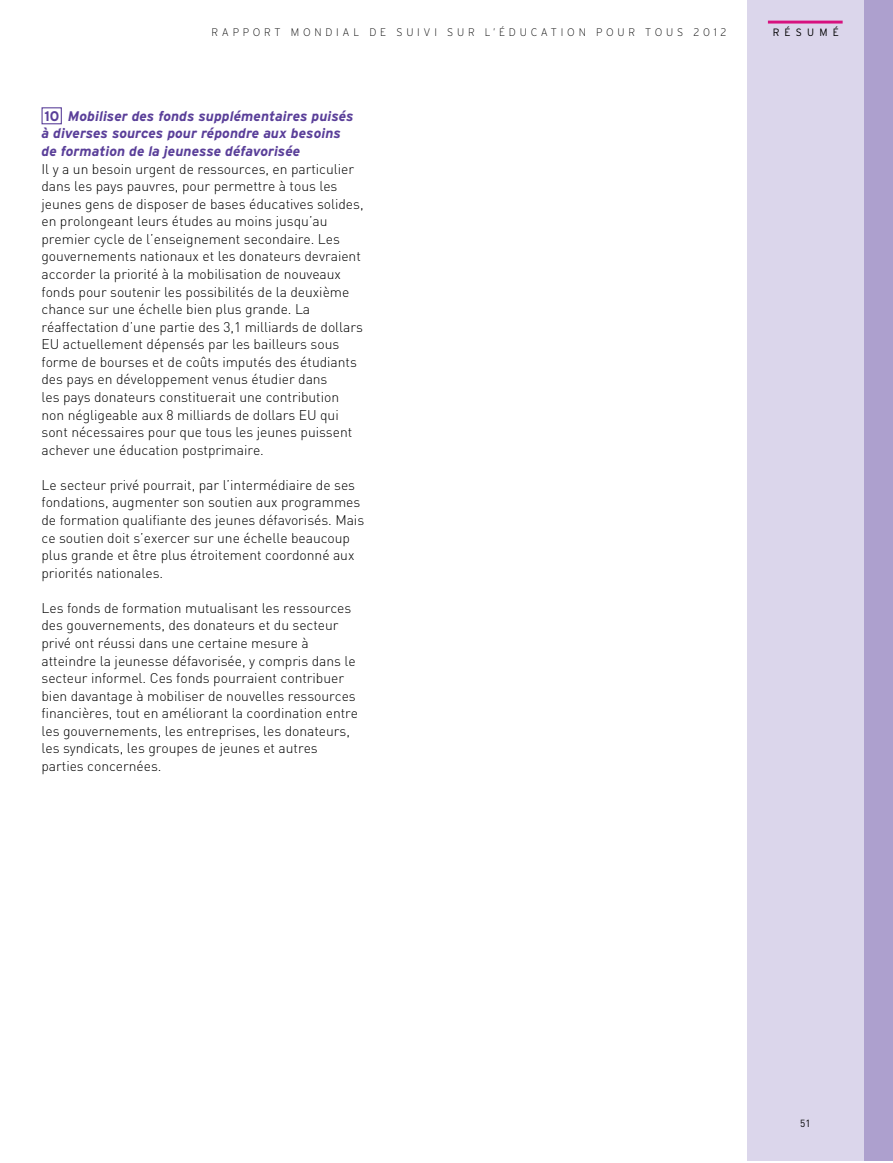
<style>
.page{position:relative;width:893px;height:1163px;background:#fff}
.page>*{position:absolute;margin:0;border:0;box-sizing:border-box;transform-origin:0 0}
.t1{font:300 13.95px/17.5px "DIN";letter-spacing:-.005em;color:#000}
.t2{font:italic 700 13.95px/17.5px "Interstate";letter-spacing:.005em;color:#5a3f99}
.t3{font:200 10.95px "Interstate";letter-spacing:.35em;color:#000}
.t4{font:300 10.65px "Interstate";letter-spacing:.5em;color:#000}
.t5{font:10.2px "DIN";color:#000}
.s1{font-style:normal}
</style>
<div class="page">
<div style="left:863px;top:0;width:30px;height:1160px;background:#ada0ce"></div>
<div style="left:747px;top:0;width:116px;height:1160px;background:#dbd6eb"></div>
<hr style="left:768px;top:21px;width:74px;height:3px;background:#d7117e">
<div style="left:42px;top:107px;width:20px;height:17px;border:1px solid #5a3f99"></div>
<p class="t3" style="left:211px;top:28px;width:517px">RAPPORT MONDIAL DE SUIVI SUR L’ÉDUCATION POUR TOUS 2012</p>
<p class="t4" style="left:773px;top:28px;width:68px">RÉSUMÉ</p>
<p class="t2" style="left:42px;top:108px;width:313px"><span class="s1">10</span> Mobiliser des fonds supplémentaires puisés à diverses sources pour répondre aux besoins de formation de la jeunesse défavorisée</p>
<p class="t1" style="left:42px;top:161px;width:324px">Il y a un besoin urgent de ressources, en particulier dans les pays pauvres, pour permettre à tous les jeunes gens de disposer de bases éducatives solides, en prolongeant leurs études au moins jusqu’au premier cycle de l’enseignement secondaire. Les gouvernements nationaux et les donateurs devraient accorder la priorité à la mobilisation de nouveaux fonds pour soutenir les possibilités de la deuxième chance sur une échelle bien plus grande. La réaffectation d’une partie des 3,1 milliards de dollars EU actuellement dépensés par les bailleurs sous forme de bourses et de coûts imputés des étudiants des pays en développement venus étudier dans<br>les pays donateurs constituerait une contribution non négligeable aux 8 milliards de dollars EU qui sont nécessaires pour que tous les jeunes puissent achever une éducation postprimaire.</p>
<p class="t1" style="left:42px;top:478px;width:324px">Le secteur privé pourrait, par l’intermédiaire de ses fondations, augmenter son soutien aux programmes de formation qualifiante des jeunes défavorisés. Mais ce soutien doit s’exercer sur une échelle beaucoup plus grande et être plus étroitement coordonné aux priorités nationales.</p>
<p class="t1" style="left:42px;top:601px;width:318px">Les fonds de formation mutualisant les ressources des gouvernements, des donateurs et du secteur privé ont réussi dans une certaine mesure à atteindre la jeunesse défavorisée, y compris dans le secteur informel. Ces fonds pourraient contribuer bien davantage à mobiliser de nouvelles ressources financières, tout en améliorant la coordination entre les gouvernements, les entreprises, les donateurs, les syndicats, les groupes de jeunes et autres parties concernées.</p>
<p class="t5" style="left:800px;top:1120px;width:12px">51</p>
</div>
